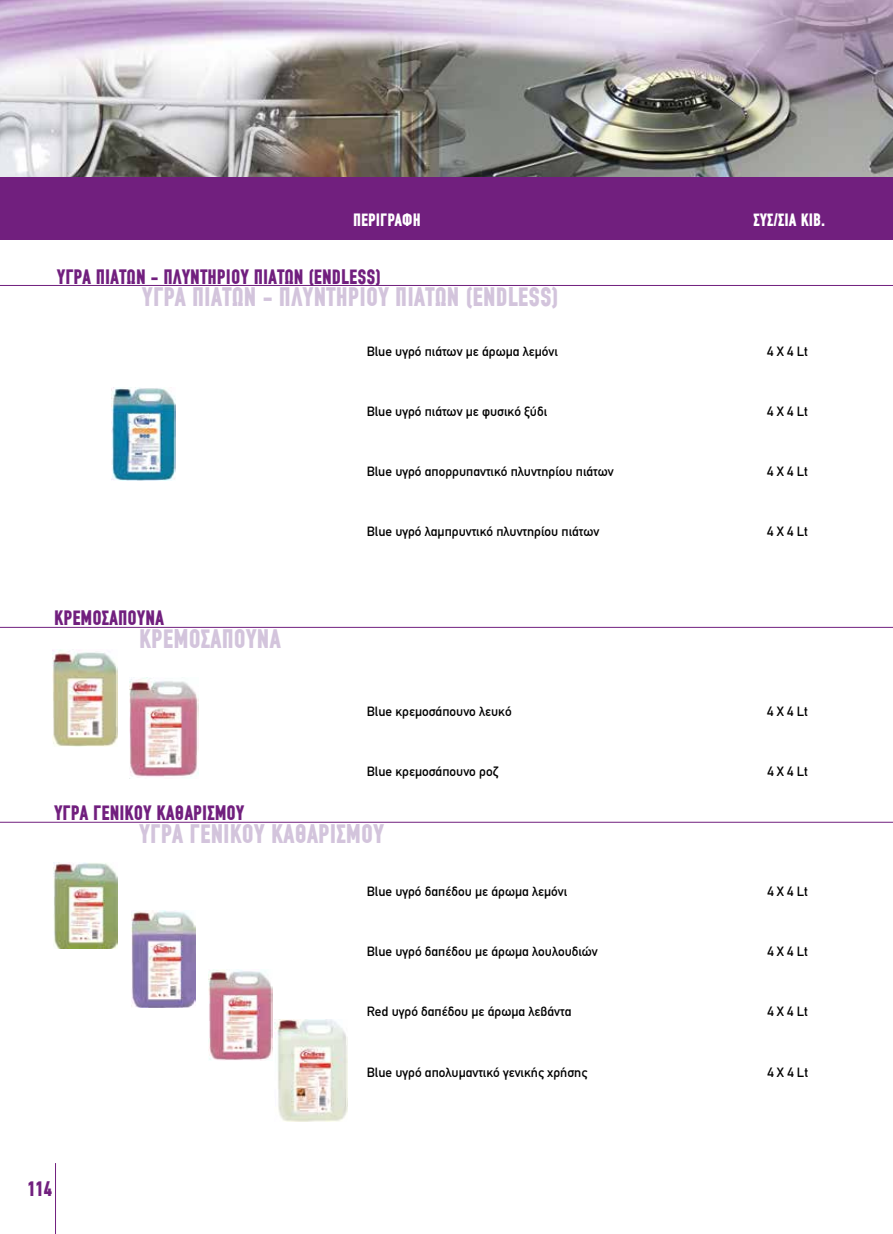
<style>
.page{position:relative;width:893px;height:1234px;background:#fff}
.page>*{position:absolute;margin:0;border:0;box-sizing:border-box;transform-origin:0 0}
.t1{font:900 27px "PF Din Text Compressed";color:#d3c4dc}
.t2{font:900 21px "PF Din Text Compressed";color:#711f7e}
.t3{font:900 18px "PF Din Text Compressed";color:#fff}
.t4{font:500 13.5px "PF Din Text";color:#000}
</style>
<div class="page">
<img style="left:0;top:0;width:893px;height:177px">
<hr style="left:55px;top:1162px;width:1px;height:71px;background:#711f7e">
<div style="left:0;top:177px;width:893px;height:63px;background:#711f7e"></div>
<hr style="left:0;top:285px;width:893px;height:1px;background:#711f7e">
<hr style="left:0;top:627px;width:893px;height:1px;background:#711f7e">
<hr style="left:0;top:821px;width:893px;height:1px;background:#711f7e">
<img style="left:111px;top:387px;width:65px;height:94px">
<img style="left:54px;top:862px;width:64px;height:86px">
<img style="left:208px;top:969px;width:64px;height:91px">
<img style="left:132px;top:910px;width:64px;height:97px">
<img style="left:274px;top:1019px;width:74px;height:102px">
<img style="left:53px;top:649px;width:65px;height:97px">
<img style="left:130px;top:677px;width:68px;height:101px">
<h3 class="t3" style="left:353px;top:209px;width:69px">ΠΕΡΙΓΡΑΦΗ</h3>
<h3 class="t3" style="left:754px;top:209px;width:73px">ΣΥΣ/ΣΙΑ ΚΙΒ.</h3>
<h2 class="t2" style="left:57px;top:264px;width:326px">ΥΓΡΑ ΠΙΑΤΩΝ - ΠΛΥΝΤΗΡΙΟΥ ΠΙΑΤΩΝ (ENDLESS)</h2>
<h1 class="t1" style="left:142px;top:281px;width:418px">ΥΓΡΑ ΠΙΑΤΩΝ - ΠΛΥΝΤΗΡΙΟΥ ΠΙΑΤΩΝ (ENDLESS)</h1>
<p class="t4" style="left:367px;top:343px;width:193px">Blue υγρό πιάτων με άρωμα λεμόνι</p>
<p class="t4" style="left:767px;top:343px;width:42px">4X4Lt</p>
<p class="t4" style="left:367px;top:403px;width:182px">Blue υγρό πιάτων με φυσικό ξύδι</p>
<p class="t4" style="left:767px;top:403px;width:42px">4X4Lt</p>
<p class="t4" style="left:367px;top:463px;width:248px">Blue υγρό απορρυπαντικό πλυντηρίου πιάτων</p>
<p class="t4" style="left:767px;top:463px;width:42px">4X4Lt</p>
<h2 class="t2" style="left:54px;top:605px;width:112px">ΚΡΕΜΟΣΑΠΟΥΝΑ</h2>
<h1 class="t1" style="left:139px;top:622px;width:143px">ΚΡΕΜΟΣΑΠΟΥΝΑ</h1>
<h2 class="t2" style="left:54px;top:800px;width:192px">ΥΓΡΑ ΓΕΝΙΚΟΥ ΚΑΘΑΡΙΣΜΟΥ</h2>
<p class="t4" style="left:367px;top:523px;width:234px">Blue υγρό λαμπρυντικό πλυντηρίου πιάτων</p>
<p class="t4" style="left:767px;top:523px;width:42px">4X4Lt</p>
<p class="t4" style="left:367px;top:703px;width:146px">Blue κρεμοσάπουνο λευκό</p>
<p class="t4" style="left:767px;top:703px;width:42px">4X4Lt</p>
<p class="t4" style="left:367px;top:763px;width:133px">Blue κρεμοσάπουνο ροζ</p>
<p class="t4" style="left:767px;top:763px;width:42px">4X4Lt</p>
<h1 class="t1" style="left:139px;top:817px;width:247px">ΥΓΡΑ ΓΕΝΙΚΟΥ ΚΑΘΑΡΙΣΜΟΥ</h1>
<p class="t4" style="left:367px;top:883px;width:202px">Blue υγρό δαπέδου με άρωμα λεμόνι</p>
<p class="t4" style="left:767px;top:883px;width:42px">4X4Lt</p>
<p class="t4" style="left:367px;top:943px;width:233px">Blue υγρό δαπέδου με άρωμα λουλουδιών</p>
<p class="t4" style="left:767px;top:943px;width:42px">4X4Lt</p>
<p class="t4" style="left:367px;top:1003px;width:206px">Red υγρό δαπέδου με άρωμα λεβάντα</p>
<p class="t4" style="left:767px;top:1003px;width:42px">4X4Lt</p>
<h2 class="t2" style="left:27px;top:1175px;width:26px">114</h2>
<p class="t4" style="left:367px;top:1063px;width:222px">Blue υγρό απολυμαντικό γενικής χρήσης</p>
<p class="t4" style="left:767px;top:1063px;width:42px">4X4Lt</p>
</div>
